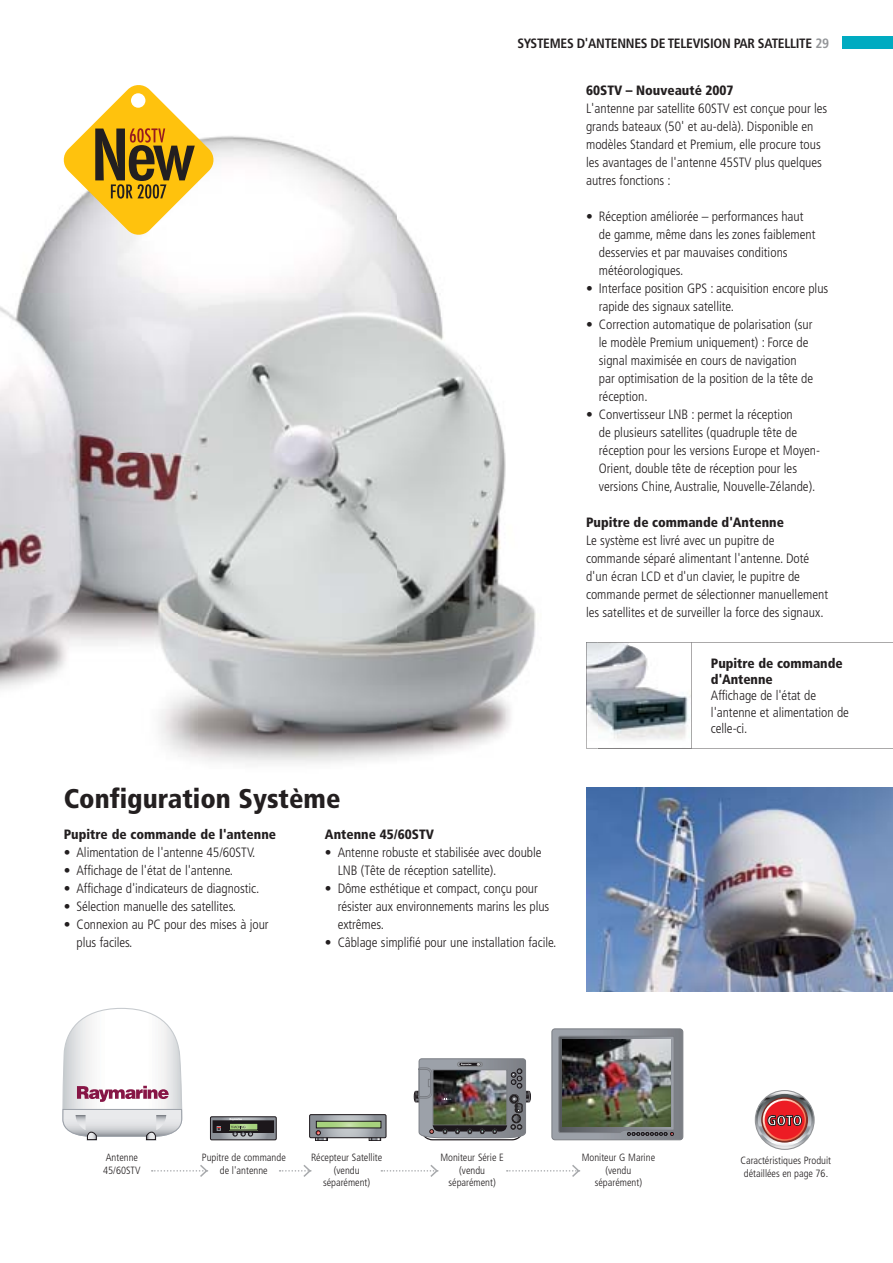
<style>
.page{position:relative;width:893px;height:1263px;background:#fff}
.page>*{position:absolute;margin:0;border:0;box-sizing:border-box;transform-origin:0 0}
.t1{font:900 condensed 27px "Frutiger";color:#231f20}
.t2{font:300 condensed 13.5px/18px "Frutiger";color:#231f20}
.t3{font:900 condensed 13.5px/16.2px "Frutiger";color:#231f20}
.t4{font:700 condensed 13.5px "Frutiger";letter-spacing:-.02em;color:#231f20}
.t5{font:300 condensed 10.5px/12.6px "Frutiger";color:#231f20;text-align:center}
.s1{color:#939598}
</style>
<div class="page">
<div style="left:842px;top:37px;width:51px;height:12px;background:#00abc1"></div>
<svg style="left:598px;top:642px;width:295px;height:106px"></svg>
<svg style="left:152px;top:1165px;width:57px;height:12px"></svg>
<svg style="left:280px;top:1165px;width:32px;height:12px"></svg>
<svg style="left:507px;top:1165px;width:74px;height:12px"></svg>
<svg style="left:381px;top:1165px;width:58px;height:12px"></svg>
<img style="left:0;top:136px;width:598px;height:628px">
<img style="left:586px;top:642px;width:12px;height:106px">
<svg style="left:64px;top:85px;width:149px;height:150px"></svg>
<img style="left:586px;top:787px;width:307px;height:204px">
<svg style="left:755px;top:1090px;width:59px;height:59px"></svg>
<svg style="left:758px;top:1094px;width:53px;height:52px;background:#be6b6c"></svg>
<div style="left:755px;top:1090px;width:60px;height:60px;border:1px solid #939598;border-radius:50%"></div>
<svg style="left:62px;top:1008px;width:121px;height:133px"></svg>
<svg style="left:210px;top:1117px;width:66px;height:23px"></svg>
<div style="left:210px;top:1116px;width:67px;height:24px;border:1px solid #1c171b"></div>
<div style="left:213px;top:1121px;width:61px;height:11px;background:#1c171b"></div>
<div style="left:213px;top:1120px;width:61px;height:12px;border:1px solid #1c171b"></div>
<svg style="left:231px;top:1125px;width:25px;height:3px"></svg>
<div style="left:229px;top:1123px;width:29px;height:7px;border:1px solid #1c171b"></div>
<svg style="left:230px;top:1118px;width:12px;height:2px"></svg>
<svg style="left:217px;top:1126px;width:4px;height:4px"></svg>
<svg style="left:231px;top:1126px;width:22px;height:10px"></svg>
<img style="left:414px;top:1058px;width:117px;height:82px">
<svg style="left:552px;top:1029px;width:131px;height:111px;background:#8c9097"></svg>
<div style="left:551px;top:1028px;width:132px;height:112px;border:1px solid #7b7e84;border-radius:3px"></div>
<svg style="left:558px;top:1036px;width:116px;height:99px;background:#74787c"></svg>
<img style="left:562px;top:1039px;width:109px;height:87px">
<div style="left:315px;top:1136px;width:12px;height:5px;border:1px solid #1c171b"></div>
<div style="left:369px;top:1136px;width:12px;height:5px;border:1px solid #1c171b"></div>
<svg style="left:310px;top:1115px;width:76px;height:23px"></svg>
<div style="left:309px;top:1114px;width:77px;height:24px;border:1px solid #1c171b"></div>
<svg style="left:318px;top:1123px;width:61px;height:3px"></svg>
<div style="left:316px;top:1121px;width:65px;height:7px;border:1px solid #1c171b"></div>
<svg style="left:316px;top:1130px;width:11px;height:11px"></svg>
<p class="t4" style="left:517px;top:37px;width:313px">SYSTEMES D'ANTENNES DE TELEVISION PAR SATELLITE <span class="s1">29</span></p>
<p class="t3" style="left:586px;top:83px;width:149px">60STV – Nouveauté 2007</p>
<p class="t2" style="left:586px;top:101px;width:243px">L'antenne par satellite 60STV est conçue pour les grands bateaux (50' et au-delà). Disponible en modèles Standard et Premium, elle procure tous les avantages de l'antenne 45STV plus quelques autres fonctions :</p>
<p class="t2" style="left:599px;top:209px;width:218px;text-indent:-13px">• Réception améliorée – performances haut de gamme, même dans les zones faiblement desservies et par mauvaises conditions météorologiques.</p>
<p class="t2" style="left:599px;top:281px;width:231px;text-indent:-13px">• Interface position GPS : acquisition encore plus rapide des signaux satellite.</p>
<p class="t2" style="left:599px;top:317px;width:216px;text-indent:-13px">• Correction automatique de polarisation (sur le modèle Premium uniquement) : Force de signal maximisée en cours de navigation par optimisation de la position de la tête de réception.</p>
<p class="t2" style="left:599px;top:407px;width:223px;text-indent:-13px">• Convertisseur LNB : permet la réception<br>de plusieurs satellites (quadruple tête de réception pour les versions Europe et Moyen-Orient, double tête de réception pour les versions Chine, Australie, Nouvelle-Zélande).</p>
<p class="t3" style="left:586px;top:515px;width:199px">Pupitre de commande d'Antenne</p>
<p class="t2" style="left:586px;top:533px;width:244px">Le système est livré avec un pupitre de commande séparé alimentant l'antenne. Doté d'un écran LCD et d'un clavier, le pupitre de commande permet de sélectionner manuellement les satellites et de surveiller la force des signaux.</p>
<h1 class="t1" style="left:64px;top:787px;width:278px">Configuration Système</h1>
<p class="t3" style="left:64px;top:827px;width:214px">Pupitre de commande de l'antenne</p>
<p class="t2" style="left:64px;top:844px;width:193px">• Alimentation de l'antenne 45/60STV.</p>
<p class="t2" style="left:64px;top:862px;width:171px">• Affichage de l'état de l'antenne.</p>
<p class="t2" style="left:64px;top:880px;width:197px">• Affichage d'indicateurs de diagnostic.</p>
<p class="t2" style="left:64px;top:898px;width:174px">• Sélection manuelle des satellites.</p>
<p class="t2" style="left:77px;top:916px;width:194px;text-indent:-13px">• Connexion au PC pour des mises à jour plus faciles.</p>
<p class="t3" style="left:325px;top:827px;width:111px">Antenne 45/60STV</p>
<p class="t2" style="left:338px;top:844px;width:205px;text-indent:-13px">• Antenne robuste et stabilisée avec double<br>LNB (Tête de réception satellite).</p>
<p class="t2" style="left:338px;top:880px;width:213px;text-indent:-13px">• Dôme esthétique et compact, conçu pour résister aux environnements marins les plus extrêmes.</p>
<p class="t2" style="left:325px;top:934px;width:233px">• Câblage simplifié pour une installation facile.</p>
<p class="t3" style="left:711px;top:656px;width:133px">Pupitre de commande d'Antenne</p>
<p class="t2" style="left:711px;top:689px;width:139px;line-height:16.2px">Affichage de l'état de l'antenne et alimentation de celle-ci.</p>
<p class="t5" style="left:103px;top:1152px;width:39px;text-align:left">Antenne<br>45/60STV</p>
<p class="t5" style="left:311px;top:1152px;width:73px">Récepteur Satellite (vendu séparément)</p>
<p class="t5" style="left:202px;top:1152px;width:85px">Pupitre de commande de l'antenne</p>
<p class="t5" style="left:440px;top:1152px;width:65px">Moniteur Série E (vendu séparément)</p>
<p class="t5" style="left:582px;top:1152px;width:75px">Moniteur G Marine (vendu séparément)</p>
<p class="t5" style="left:740px;top:1155px;width:92px">Caractéristiques Produit détaillées en page 76.</p>
</div>
